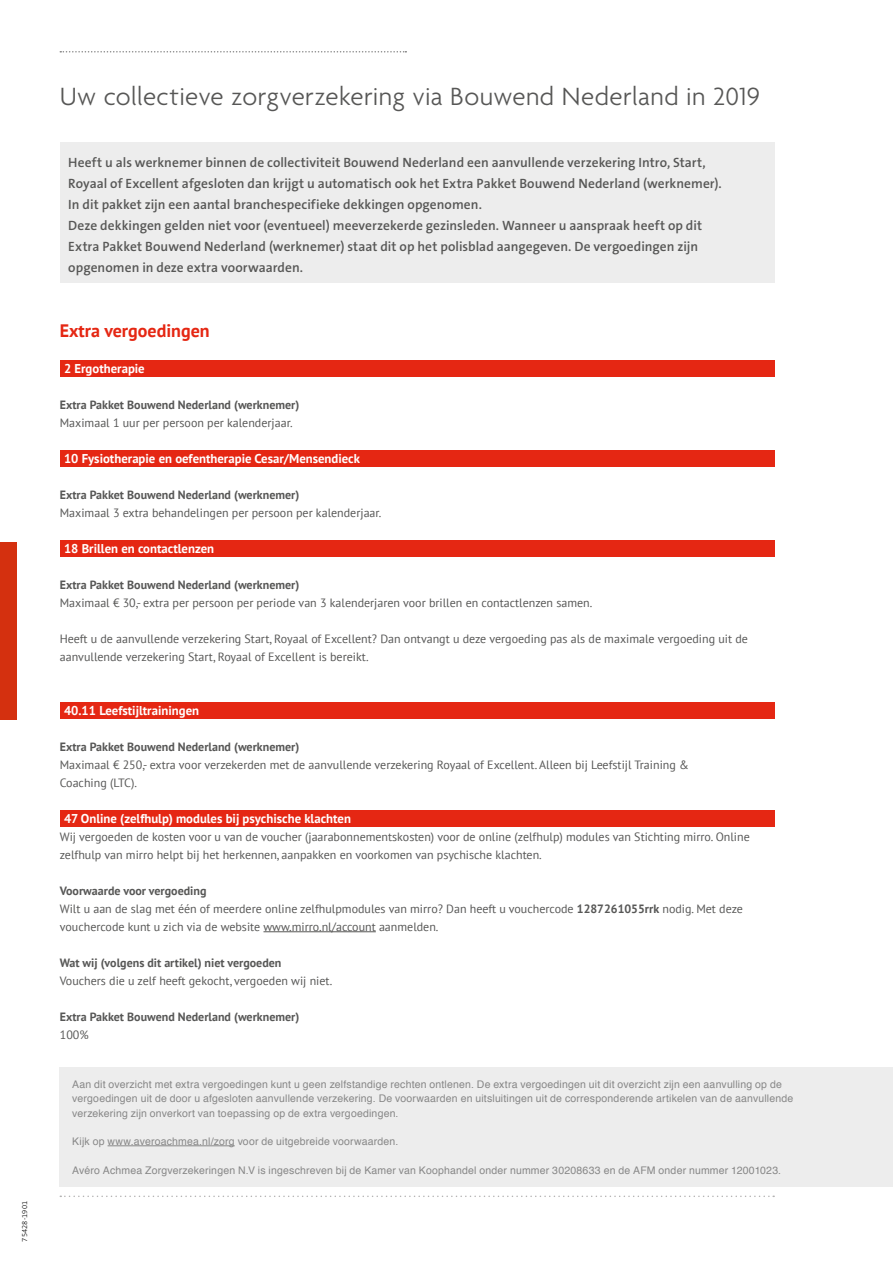
<style>
.page{position:relative;width:893px;height:1263px;background:#fff}
.page>*{position:absolute;margin:0;border:0;box-sizing:border-box;transform-origin:0 0}
.t1{font:300 27px "Agenda";letter-spacing:.015em;color:#575756}
.t2{font:700 18px "PT Sans";color:#e52713}
.t3{font:600 13.5px/21px "The Sans B6";letter-spacing:.005em;color:#575756}
.t4{font:700 12.75px "PT Sans";color:#fff}
.t5{font:12px/18px "PT Sans";color:#575756}
.t6{font:700 12px "PT Sans";color:#575756}
.t7{font:10.5px/14.2px "Helvetica";letter-spacing:.015em;color:#878787}
.t8{font:300 7.5px "The Sans B3";letter-spacing:.02em;color:#000}
.s1{font-weight:700}
</style>
<div class="page">
<svg style="left:60px;top:51px;width:346px;height:2px"></svg>
<div style="left:0;top:543px;width:17px;height:177px;background:#d4300f"></div>
<div style="left:60px;top:143px;width:714px;height:140px;background:#ededed"></div>
<svg style="left:60px;top:1195px;width:714px;height:2px"></svg>
<div style="left:60px;top:1067px;width:833px;height:119px;background:#ededed"></div>
<hr style="left:108px;top:1145px;width:127px;height:1px;background:#878787">
<div style="left:60px;top:360px;width:714px;height:17px;background:#e52713"></div>
<div style="left:60px;top:450px;width:714px;height:17px;background:#e52713"></div>
<div style="left:60px;top:540px;width:714px;height:17px;background:#e52713"></div>
<div style="left:60px;top:702px;width:714px;height:17px;background:#e52713"></div>
<div style="left:60px;top:810px;width:714px;height:17px;background:#e52713"></div>
<hr style="left:263px;top:931px;width:113px;height:1px;background:#575756">
<p class="t8" style="left:21px;top:1242px;width:42px;rotate:-90deg">75428-1901</p>
<h1 class="t1" style="left:60px;top:81px;width:702px">Uw collectieve zorgverzekering via Bouwend Nederland in 2019</h1>
<p class="t3" style="left:68px;top:153px;width:655px">Heeft u als werknemer binnen de collectiviteit Bouwend Nederland een aanvullende verzekering Intro, Start, Royaal of Excellent afgesloten dan krijgt u automatisch ook het Extra Pakket Bouwend Nederland (werknemer).<br>In dit pakket zijn een aantal branchespecifieke dekkingen opgenomen.<br>Deze dekkingen gelden niet voor (eventueel) meeverzekerde gezinsleden. Wanneer u aanspraak heeft op dit Extra Pakket Bouwend Nederland (werknemer) staat dit op het polisblad aangegeven. De vergoedingen zijn opgenomen in deze extra voorwaarden.</p>
<h2 class="t2" style="left:60px;top:318px;width:151px">Extra vergoedingen</h2>
<p class="t4" style="left:64px;top:360px;width:82px">2 Ergotherapie</p>
<p class="t6" style="left:60px;top:397px;width:241px">Extra Pakket Bouwend Nederland (werknemer)</p>
<p class="t5" style="left:60px;top:413px;width:234px">Maximaal 1 uur per persoon per kalenderjaar.</p>
<p class="t4" style="left:64px;top:450px;width:298px">10 Fysiotherapie en oefentherapie Cesar/Mensendieck</p>
<p class="t6" style="left:60px;top:487px;width:241px">Extra Pakket Bouwend Nederland (werknemer)</p>
<p class="t5" style="left:60px;top:503px;width:323px">Maximaal 3 extra behandelingen per persoon per kalenderjaar.</p>
<p class="t4" style="left:64px;top:540px;width:152px">18 Brillen en contactlenzen</p>
<p class="t6" style="left:60px;top:577px;width:241px">Extra Pakket Bouwend Nederland (werknemer)</p>
<p class="t5" style="left:60px;top:593px;width:534px">Maximaal € 30,- extra per persoon per periode van 3 kalenderjaren voor brillen en contactlenzen samen.</p>
<p class="t5" style="left:60px;top:629px;width:690px">Heeft u de aanvullende verzekering Start, Royaal of Excellent? Dan ontvangt u deze vergoeding pas als de maximale vergoeding uit de aanvullende verzekering Start, Royaal of Excellent is bereikt.</p>
<p class="t4" style="left:64px;top:702px;width:137px">40.11 Leefstijltrainingen</p>
<p class="t6" style="left:60px;top:739px;width:241px">Extra Pakket Bouwend Nederland (werknemer)</p>
<p class="t5" style="left:60px;top:755px;width:630px">Maximaal € 250,- extra voor verzekerden met de aanvullende verzekering Royaal of Excellent. Alleen bij Leefstijl Training &amp;<br>Coaching (LTC).</p>
<p class="t4" style="left:64px;top:810px;width:288px">47 Online (zelfhulp) modules bij psychische klachten</p>
<p class="t5" style="left:60px;top:827px;width:691px">Wij vergoeden de kosten voor u van de voucher (jaarabonnementskosten) voor de online (zelfhulp) modules van Stichting mirro. Online zelfhulp van mirro helpt bij het herkennen, aanpakken en voorkomen van psychische klachten.</p>
<p class="t5" style="left:60px;top:881px;width:685px"><span class="s1">Voorwaarde voor vergoeding<br></span>Wilt u aan de slag met één of meerdere online zelfhulpmodules van mirro? Dan heeft u vouchercode <span class="s1">1287261055rrk</span> nodig. Met deze vouchercode kunt u zich via de website www.mirro.nl/account aanmelden.</p>
<p class="t6" style="left:60px;top:955px;width:223px">Wat wij (volgens dit artikel) niet vergoeden</p>
<p class="t5" style="left:60px;top:971px;width:274px">Vouchers die u zelf heeft gekocht, vergoeden wij niet.</p>
<p class="t6" style="left:60px;top:1009px;width:241px">Extra Pakket Bouwend Nederland (werknemer)</p>
<p class="t5" style="left:60px;top:1025px;width:30px">100%</p>
<p class="t7" style="left:72px;top:1077px;width:723px">Aan dit overzicht met extra vergoedingen kunt u geen zelfstandige rechten ontlenen. De extra vergoedingen uit dit overzicht zijn een aanvulling op de vergoedingen uit de door u afgesloten aanvullende verzekering. De voorwaarden en uitsluitingen uit de corresponderende artikelen van de aanvullende verzekering zijn onverkort van toepassing op de extra vergoedingen.</p>
<p class="t7" style="left:72px;top:1134px;width:328px">Kijk op www.averoachmea.nl/zorg voor de uitgebreide voorwaarden.</p>
<p class="t7" style="left:72px;top:1163px;width:710px">Avéro Achmea Zorgverzekeringen N.V is ingeschreven bij de Kamer van Koophandel onder nummer 30208633 en de AFM onder nummer 12001023.</p>
</div>
